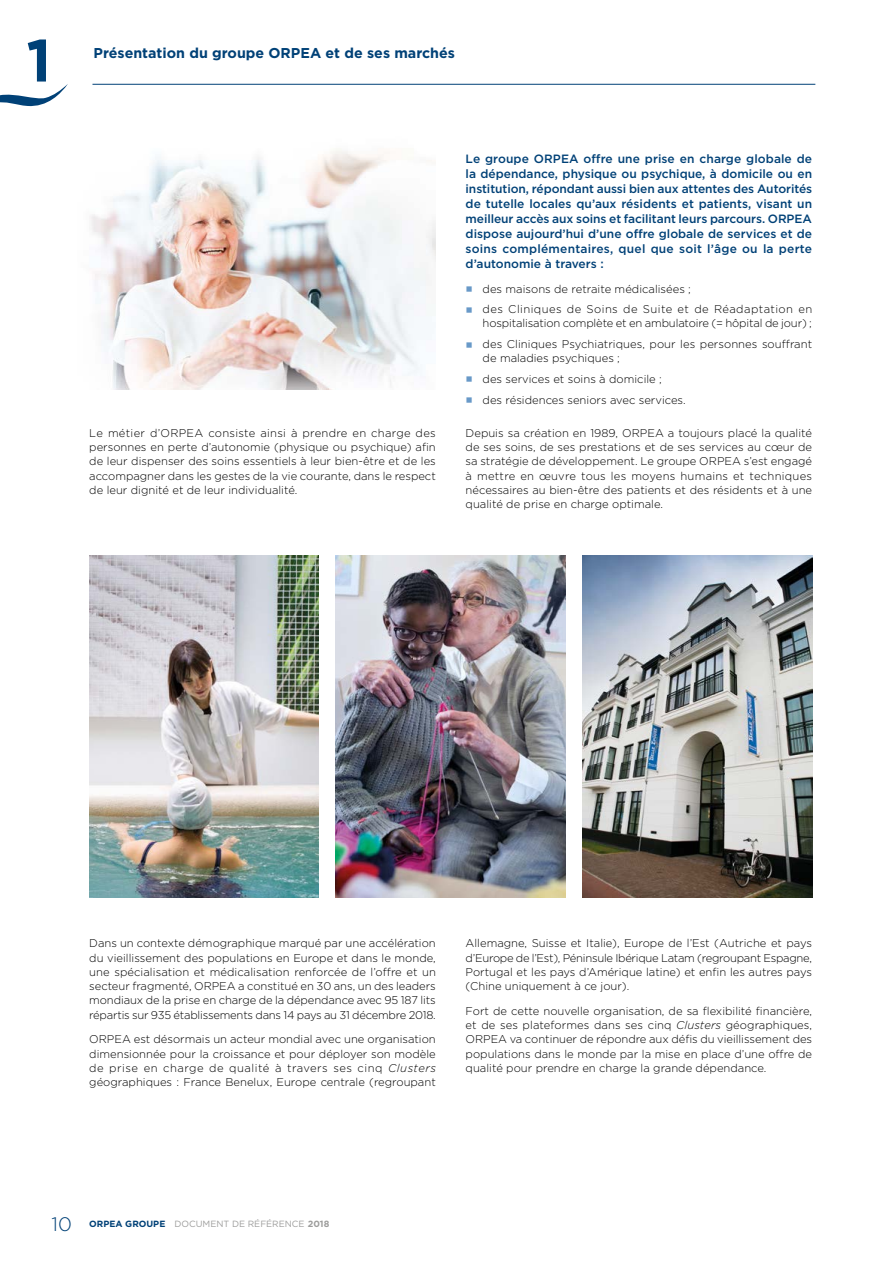
<style>
.page{position:relative;width:893px;height:1263px;background:#fff}
.page>*{position:absolute;margin:0;border:0;box-sizing:border-box;transform-origin:0 0}
.t1{font:700 59.7px "Gotham";color:#004177}
.t2{font:300 19.5px "Gotham";color:#004177}
.t3{font:700 14.25px "Gotham";color:#004177}
.t4{font:500 12px/15px "Gotham";color:#004177;text-align:justify}
.t5{font:300 11.25px/14.2px "Gotham";color:#000;text-align:justify}
.t6{font:9px "Gotham";color:#9d9d9c}
.s1{font-style:italic}
.s2{font-weight:700;color:#004177}
.s3{font-weight:700}
</style>
<div class="page">
<hr style="left:92px;top:84px;width:723px;height:1px;background:#004177">
<svg style="left:0;top:84px;width:68px;height:23px"></svg>
<img style="left:583px;top:555px;width:229px;height:343px">
<img style="left:89px;top:555px;width:230px;height:343px">
<img style="left:336px;top:555px;width:230px;height:343px">
<img style="left:90px;top:149px;width:346px;height:240px">
<h1 class="t1" style="left:26px;top:21px;width:27px">1</h1>
<p class="t3" style="left:94px;top:43px;width:363px">Présentation du groupe ORPEA et de ses marchés</p>
<p class="t4" style="left:466px;top:151px;width:348px">Le groupe ORPEA oAre une prise en charge globale de la dépendance, physique ou psychique, à domicile ou en institution, répondant aussi bien aux attentes des Autorités de tutelle locales qu’aux résidents et patients, visant un meilleur accès aux soins et facilitant leurs parcours. ORPEA dispose aujourd’hui d’une oAre globale de services et de soins complémentaires, quel que soit l’âge ou la perte d’autonomie à traversT:</p>
<p class="t5" style="left:483px;top:281px;width:210px">des maisons de retraite médicalisées ;</p>
<p class="t5" style="left:483px;top:302px;width:331px">des Cliniques de Soins de Suite et de Réadaptation en hospitalisation complète et en ambulatoire (= hôpital de jour) ;</p>
<p class="t5" style="left:483px;top:337px;width:331px">des Cliniques Psychiatriques, pour les personnes souffrant de maladies psychiques ;</p>
<p class="t5" style="left:483px;top:372px;width:181px">des services et soins à domicile ;</p>
<p class="t5" style="left:483px;top:392px;width:205px">des résidences seniors avec services.</p>
<p class="t5" style="left:89px;top:425px;width:348px">Le métier d’ORPEA consiste ainsi à prendre en charge des personnes en perte d’autonomie (physique ou psychique) afin de leur dispenser des soins essentiels à leur bien-être et de les accompagner dans les gestes de la vie courante, dans le respect de leur dignité et de leur individualité.</p>
<p class="t5" style="left:466px;top:425px;width:348px">Depuis sa création en 1989, ORPEA a toujours placé la qualité de ses soins, de ses prestations et de ses services au cœur de sa stratégie de développement. Le groupe ORPEA s’est engagé à mettre en œuvre tous les moyens humains et techniques nécessaires au bien-être des patients et des résidents et à une qualité de prise en charge optimale.</p>
<p class="t5" style="left:89px;top:936px;width:348px">Dans un contexte démographique marqué par une accélération du vieillissement des populations en Europe et dans le monde, une spécialisation et médicalisation renforcée de l’offre et un secteur fragmenté, ORPEA a constitué en 30 ans, un des leaders mondiaux de la prise en charge de la dépendance avec 95 187 lits répartis sur 935 établissements dans 14 pays au 31 décembre 2018.</p>
<p class="t5" style="left:89px;top:1032px;width:348px">ORPEA est désormais un acteur mondial avec une organisation dimensionnée pour la croissance et pour déployer son modèle de prise en charge de qualité à travers ses cinq <span class="s1">Clusters </span>géographiques : France Benelux, Europe centrale (regroupant</p>
<p class="t5" style="left:466px;top:936px;width:348px">Allemagne, Suisse et Italie), Europe de l’Est (Autriche et pays d’Europe de l’Est), Péninsule Ibérique Latam (regroupant Espagne, Portugal et les pays d’Amérique latine) et enfin les autres pays (Chine uniquement à ce jour).</p>
<p class="t5" style="left:466px;top:1003px;width:348px">Fort de cette nouvelle organisation, de sa flexibilité financière, et de ses plateformes dans ses cinq <span class="s1">Clusters</span> géographiques, ORPEA va continuer de répondre aux défis du vieillissement des populations dans le monde par la mise en place d’une offre de qualité pour prendre en charge la grande dépendance.</p>
<h2 class="t2" style="left:52px;top:1212px;width:22px">10</h2>
<p class="t6" style="left:89px;top:1218px;width:242px"><span class="s2">ORPEA GROUPE</span> DOCUMENT DE RÉFÉRENCE <span class="s3">2018</span></p>
</div>
